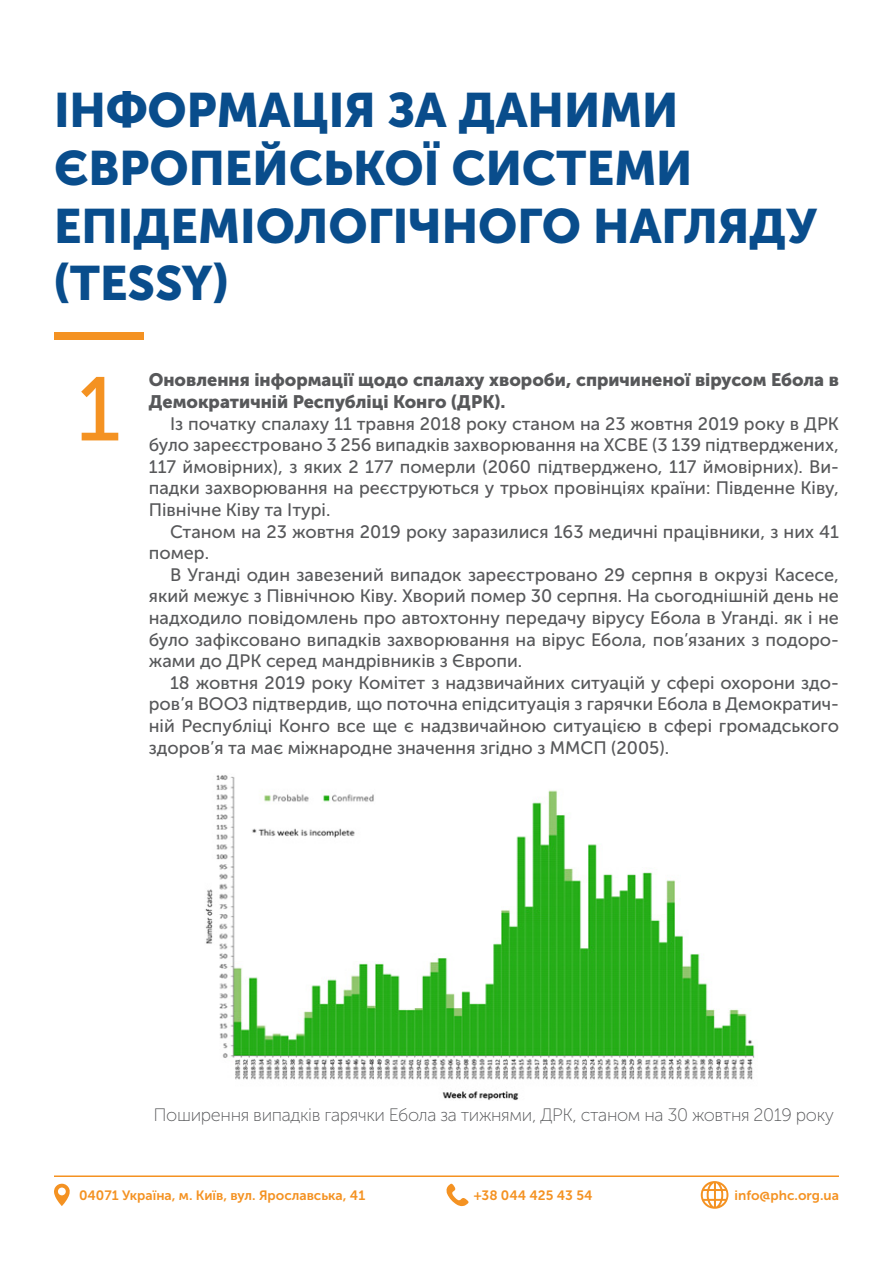
<style>
.page{position:relative;width:893px;height:1263px;background:#fff}
.page>*{position:absolute;margin:0;border:0;box-sizing:border-box;transform-origin:0 0}
.t1{font:90px "Museo Sans Cyrl 500";color:#f49222}
.t2{font:48px/57.6px "Museo Sans Cyrl 900";color:#094d8c}
.t3{font:18px/21.6px "Museo Sans Cyrl 500";color:#57585a;text-align:justify}
.t4{font:18px/21.6px "Museo Sans Cyrl 900";color:#57585a}
.t5{font:18px "Museo Sans Cyrl 100";letter-spacing:-.02em;color:#57585a}
.t6{font:13.5px "Museo Sans Cyrl 700";color:#f49222}
</style>
<div class="page">
<hr style="left:54px;top:1175px;width:785px;height:2px;background:#f49222">
<svg style="left:701px;top:1181px;width:27px;height:28px"></svg>
<svg style="left:54px;top:1184px;width:16px;height:22px"></svg>
<svg style="left:446px;top:1183px;width:23px;height:23px"></svg>
<div style="left:54px;top:332px;width:90px;height:7px;background:#f49222"></div>
<img style="left:205px;top:775px;width:550px;height:325px">
<p class="t2" style="left:54px;top:82px;width:626px">ІНФОРМАЦІЯ ЗА ДАНИМИ</p>
<p class="t2" style="left:54px;top:139px;width:640px">ЄВРОПЕЙСЬКОЇ СИСТЕМИ</p>
<p class="t2" style="left:54px;top:197px;width:764px">ЕПІДЕМІОЛОГІЧНОГО НАГЛЯДУ (TESSY)</p>
<p class="t1" style="left:77px;top:360px;width:46px">1</p>
<p class="t4" style="left:149px;top:369px;width:692px">Оновлення інформації щодо спалаху хвороби, спричиненої вірусом Ебола в<br>Демократичній Республіці Конго (ДРК).</p>
<p class="t3" style="left:149px;top:413px;width:692px;text-indent:21px">Із початку спалаху 11 травня 2018 року станом на 23 жовтня 2019 року в ДРК було зареєстровано 3 256 випадків захворювання на ХСВЕ (3 139 підтверджених, 117 ймовірних), з яких 2 177 померли (2060 підтверджено, 117 ймовірних). Ви&shy;падки захворювання на реєструються у трьох провінціях країни: Південне Ківу, Північне Ківу та Ітурі.</p>
<p class="t3" style="left:149px;top:521px;width:692px;text-indent:21px">Станом на 23 жовтня 2019 року заразилися 163 медичні працівники, з них 41 помер.</p>
<p class="t3" style="left:149px;top:564px;width:692px;text-indent:21px">В Уганді один завезений випадок зареєстровано 29 серпня в окрузі Касесе, який межує з Північною Ківу. Хворий помер 30 серпня. На сьогоднішній день не надходило повідомлень про автохтонну передачу вірусу Ебола в Уганді. як і не було зафіксовано випадків захворювання на вірус Ебола, пов’язаних з подоро&shy;жами до ДРК серед мандрівників з Європи.</p>
<p class="t3" style="left:149px;top:672px;width:692px;text-indent:21px">18 жовтня 2019 року Комітет з надзвичайних ситуацій у сфері охорони здо&shy;ров’я ВООЗ підтвердив, що поточна епідситуація з гарячки Ебола в Демократич&shy;ній Республіці Конго все ще є надзвичайною ситуацією в сфері громадського здоров’я та має міжнародне значення згідно з ММСП (2005).</p>
<p class="t5" style="left:154px;top:1105px;width:682px">Поширення випадків гарячки Ебола за тижнями, ДРК, станом на 30 жовтня 2019 року</p>
<p class="t6" style="left:79px;top:1188px;width:288px">04071 Україна, м. Київ, вул. Ярославська, 41</p>
<p class="t6" style="left:474px;top:1188px;width:120px">+38 044 425 43 54</p>
<p class="t6" style="left:735px;top:1188px;width:106px">info@phc.org.ua</p>
</div>
